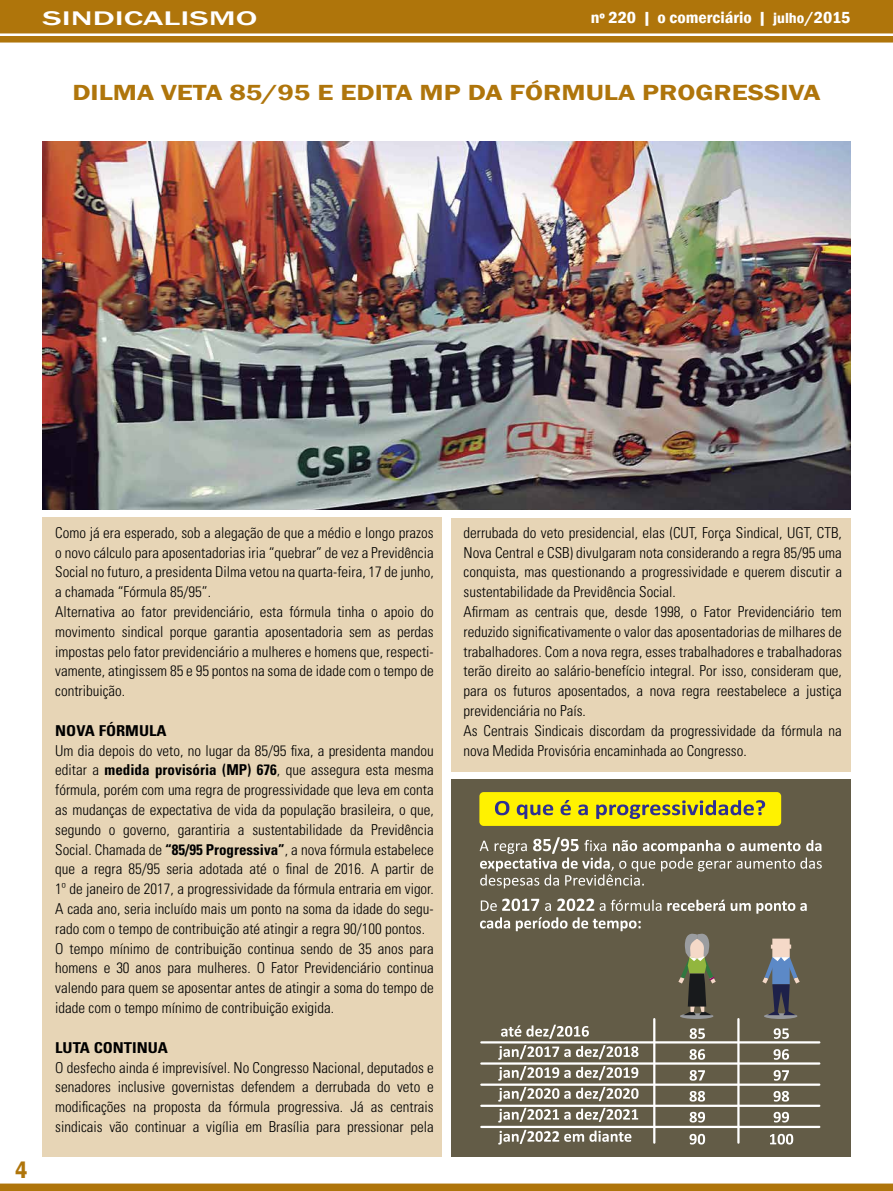
<style>
.page{position:relative;width:893px;height:1191px;background:#fff}
.page>*{position:absolute;margin:0;border:0;box-sizing:border-box;transform-origin:0 0}
.t1{font:600 condensed 24px "Franklin Gothic";color:#af750b}
.t2{font:600 22.5px "Franklin Gothic";color:#af750b;scale:1.25 1}
.t3{font:500 20.25px "Franklin Gothic";color:#fff;scale:1.67 1}
.t4{font:600 condensed 16.5px "Franklin Gothic";color:#fff;scale:1.1 1}
.t5{font:300 condensed 15px/19.8px "Univers LT Std";color:#000}
.t6{font:700 condensed 15px "Univers LT Std";color:#000;scale:1.1 1}
.s1{font-size:15px}
.s2{font-weight:700}
</style>
<div class="page">
<img style="left:43px;top:142px;width:807px;height:367px">
<svg style="left:0;top:1183px;width:893px;height:8px;background:#b47e1b"></svg>
<svg style="left:0;top:0;width:893px;height:43px;background:#b47e1c"></svg>
<div style="left:451px;top:518px;width:399px;height:253px;background:#e7d5b6"></div>
<div style="left:43px;top:518px;width:399px;height:639px;background:#e7d5b6"></div>
<div style="left:451px;top:779px;width:399px;height:378px;background:#635c47"></div>
<svg style="left:501px;top:1024px;width:88px;height:15px"></svg>
<svg style="left:690px;top:1028px;width:15px;height:11px"></svg>
<svg style="left:689px;top:1049px;width:16px;height:10px"></svg>
<svg style="left:690px;top:1070px;width:15px;height:10px"></svg>
<svg style="left:689px;top:1091px;width:16px;height:10px"></svg>
<svg style="left:690px;top:1111px;width:15px;height:11px"></svg>
<svg style="left:689px;top:1133px;width:16px;height:11px"></svg>
<svg style="left:774px;top:1028px;width:15px;height:11px"></svg>
<svg style="left:773px;top:1049px;width:16px;height:10px"></svg>
<svg style="left:774px;top:1070px;width:15px;height:10px"></svg>
<svg style="left:773px;top:1091px;width:16px;height:10px"></svg>
<svg style="left:774px;top:1111px;width:15px;height:11px"></svg>
<svg style="left:770px;top:1133px;width:23px;height:11px"></svg>
<svg style="left:498px;top:1045px;width:140px;height:14px"></svg>
<svg style="left:498px;top:1066px;width:140px;height:14px"></svg>
<svg style="left:498px;top:1086px;width:140px;height:15px"></svg>
<svg style="left:498px;top:1107px;width:140px;height:15px"></svg>
<svg style="left:498px;top:1129px;width:133px;height:15px"></svg>
<hr style="left:653px;top:1019px;width:2px;height:123px;background:#fff">
<hr style="left:737px;top:1019px;width:3px;height:123px;background:#fff">
<hr style="left:481px;top:1083px;width:338px;height:2px;background:#fff">
<hr style="left:481px;top:1062px;width:338px;height:2px;background:#fff">
<hr style="left:481px;top:1041px;width:338px;height:2px;background:#fff">
<hr style="left:481px;top:1104px;width:338px;height:3px;background:#fff">
<hr style="left:481px;top:1125px;width:338px;height:3px;background:#fff">
<svg style="left:764px;top:1013px;width:33px;height:6px"></svg>
<svg style="left:762px;top:938px;width:38px;height:77px"></svg>
<svg style="left:680px;top:1013px;width:33px;height:6px"></svg>
<svg style="left:678px;top:933px;width:38px;height:82px"></svg>
<svg style="left:480px;top:837px;width:342px;height:51px"></svg>
<svg style="left:600px;top:903px;width:5px;height:8px"></svg>
<svg style="left:611px;top:899px;width:50px;height:12px"></svg>
<svg style="left:481px;top:898px;width:58px;height:13px"></svg>
<svg style="left:557px;top:898px;width:37px;height:13px"></svg>
<svg style="left:667px;top:899px;width:58px;height:12px"></svg>
<svg style="left:731px;top:901px;width:76px;height:12px"></svg>
<svg style="left:480px;top:917px;width:30px;height:11px"></svg>
<svg style="left:516px;top:917px;width:125px;height:14px"></svg>
<svg style="left:545px;top:903px;width:6px;height:8px"></svg>
<div style="left:479px;top:792px;width:302px;height:34px;background:#fff200;border-radius:4px"></div>
<svg style="left:495px;top:801px;width:14px;height:14px"></svg>
<svg style="left:517px;top:804px;width:36px;height:15px"></svg>
<svg style="left:560px;top:800px;width:11px;height:15px"></svg>
<svg style="left:578px;top:804px;width:10px;height:11px"></svg>
<svg style="left:596px;top:800px;width:169px;height:19px"></svg>
<h3 class="t3" style="left:43px;top:5px;width:130px">SINDICALISMO</h3>
<p class="t4" style="left:591px;top:7px;width:238px">nº 220 | o comerciário | <span class="s1">julho</span>/2015</p>
<h2 class="t2" style="left:72px;top:79px;width:28px">DILMA</h2>
<h2 class="t2" style="left:161px;top:79px;width:26px">VETA</h2>
<h2 class="t2" style="left:229px;top:79px;width:102px">85/95 E EDITA</h2>
<h2 class="t2" style="left:420px;top:79px;width:115px">MP DA FÓRMULA</h2>
<h2 class="t2" style="left:642px;top:79px;width:14px">PROGRESSI</h2>
<h2 class="t2" style="left:789px;top:79px;width:27px">VA</h2>
<h1 class="t1" style="left:15px;top:1153px;width:14px">4</h1>
<p class="t5" style="left:55px;top:522px;width:380px">Como já era esperado, sob a alegação de que a médio e longo prazos o novo cálculo para aposentadorias iria “quebrar” de vez a Previdência Social no futuro, a presidenta Dilma vetou na quarta-feira, 17 de junho, a chamada “Fórmula 85/95”.<br>Alternativa ao fator previdenciário, esta fórmula tinha o apoio do movimento sindical porque garantia aposentadoria sem as perdas impostas pelo fator previdenciário a mulheres e homens que, respecti&shy;vamente, atingissem 85 e 95 pontos na soma de idade com o tempo de contribuição.</p>
<p class="t6" style="left:55px;top:721px;width:103px">NOVA FÓRMULA</p>
<p class="t5" style="left:55px;top:740px;width:380px">Um dia depois do veto, no lugar da 85/95 fixa, a presidenta mandou editar a <span class="s2">medida provisória (MP) 676</span>, que assegura esta mesma fórmula, porém com uma regra de progressividade que leva em conta as mudanças de expectativa de vida da população brasileira, o que, segundo o governo, garantiria a sustentabilidade da Previdência Social. Chamada de <span class="s2">“85/95 Progressiva”</span>, a nova fórmula estabelece que a regra 85/95 seria adotada até o final de 2016. A partir de 1º de janeiro de 2017, a progressividade da fórmula entraria em vigor.<br>A cada ano, seria incluído mais um ponto na soma da idade do segu&shy;rado com o tempo de contribuição até atingir a regra 90/100 pontos.<br>O tempo mínimo de contribuição continua sendo de 35 anos para homens e 30 anos para mulheres. O Fator Previdenciário continua valendo para quem se aposentar antes de atingir a soma do tempo de idade com o tempo mínimo de contribuição exigida.</p>
<p class="t6" style="left:55px;top:1038px;width:104px">LUTA CONTINUA</p>
<p class="t5" style="left:55px;top:1057px;width:380px;text-align:justify">O desfecho ainda é imprevisível. No Congresso Nacional, deputados e senadores inclusive governistas defendem a derrubada do veto e modificações na proposta da fórmula progressiva. Já as centrais sindicais vão continuar a vigília em Brasília para pressionar pela</p>
<p class="t5" style="left:463px;top:522px;width:380px">derrubada do veto presidencial, elas (CUT, Força Sindical, UGT, CTB, Nova Central e CSB) divulgaram nota considerando a regra 85/95 uma conquista, mas questionando a progressividade e querem discutir a sustentabilidade da Previdência Social.<br>Afirmam as centrais que, desde 1998, o Fator Previdenciário tem reduzido significativamente o valor das aposentadorias de milhares de trabalhadores. Com a nova regra, esses trabalhadores e trabalhadoras terão direito ao salário-benefício integral. Por isso, consideram que, para os futuros aposentados, a nova regra reestabelece a justiça previdenciária no País.<br>As Centrais Sindicais discordam da progressividade da fórmula na nova Medida Provisória encaminhada ao Congresso.</p>
</div>
